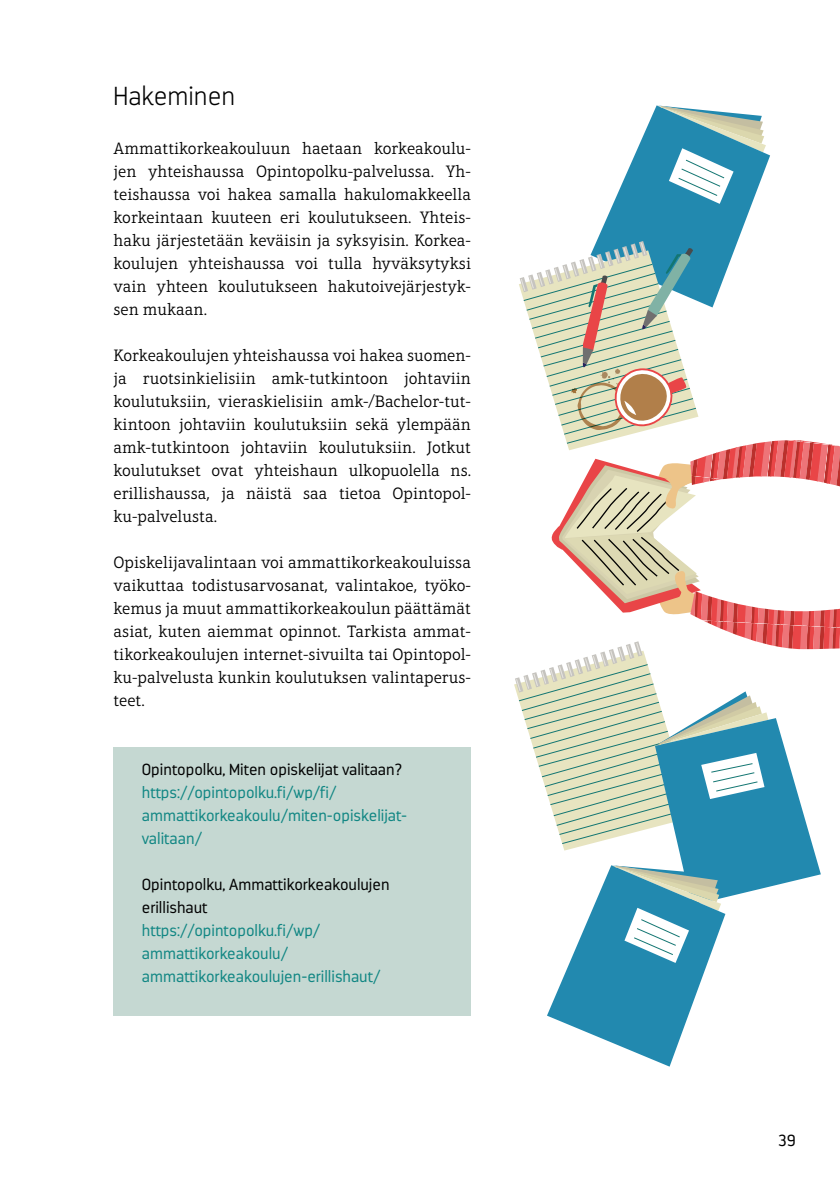
<style>
.page{position:relative;width:840px;height:1191px;background:#fff}
.page>*{position:absolute;margin:0;border:0;box-sizing:border-box;transform-origin:0 0}
.t1{font:200 26px "Darwin";color:#000}
.t2{font:300 16.8px/23px "Aptifer Slab LT Pro";color:#000;text-align:justify}
.t3{font:300 16px/23px "Darwin";color:#108683}
.t4{font:300 16px/23px "Darwin";color:#000}
</style>
<div class="page">
<div style="left:113px;top:747px;width:358px;height:268px;background:#c5d8d2"></div>
<svg style="left:514px;top:105px;width:325px;height:961px"></svg>
<h1 class="t1" style="left:113px;top:80px;width:123px">Hakeminen</h1>
<p class="t2" style="left:113px;top:137px;width:359px">Ammattikorkeakouluun haetaan korkeakoulu&shy;jen yhteishaussa Opintopolku-palvelussa. Yh&shy;teishaussa voi hakea samalla hakulomakkeella korkeintaan kuuteen eri koulutukseen. Yhteis&shy;haku järjestetään keväisin ja syksyisin. Korkea&shy;koulujen yhteishaussa voi tulla hyväksytyksi vain yhteen koulutukseen hakutoivejärjestyk&shy;sen mukaan.</p>
<p class="t2" style="left:113px;top:344px;width:359px">Korkeakoulujen yhteishaussa voi hakea suomen&shy;ja ruotsinkielisiin amk-tutkintoon johtaviin koulutuksiin, vieraskielisiin amk-/Bachelor-tut&shy;kintoon johtaviin koulutuksiin sekä ylempään amk-tutkintoon johtaviin koulutuksiin. Jotkut koulutukset ovat yhteishaun ulkopuolella ns. erillishaussa, ja näistä saa tietoa Opintopol&shy;ku-palvelusta.</p>
<p class="t2" style="left:113px;top:551px;width:359px">Opiskelijavalintaan voi ammattikorkeakouluissa vaikuttaa todistusarvosanat, valintakoe, työko&shy;kemus ja muut ammattikorkeakoulun päättämät asiat, kuten aiemmat opinnot. Tarkista ammat&shy;tikorkeakoulujen internet-sivuilta tai Opintopol&shy;ku-palvelusta kunkin koulutuksen valintaperus&shy;teet.</p>
<p class="t4" style="left:142px;top:758px;width:262px">Opintopolku, Miten opiskelijat valitaan?</p>
<p class="t3" style="left:142px;top:781px;width:266px">https://opintopolku.fi/wp/fi/ ammattikorkeakoulu/miten-opiskelijat&shy;valitaan/</p>
<p class="t4" style="left:142px;top:873px;width:249px">Opintopolku, Ammattikorkeakoulujen erillishaut</p>
<p class="t3" style="left:142px;top:919px;width:240px">https://opintopolku.fi/wp/ ammattikorkeakoulu/ ammattikorkeakoulujen-erillishaut/</p>
<p class="t4" style="left:777px;top:1129px;width:19px">39</p>
</div>
